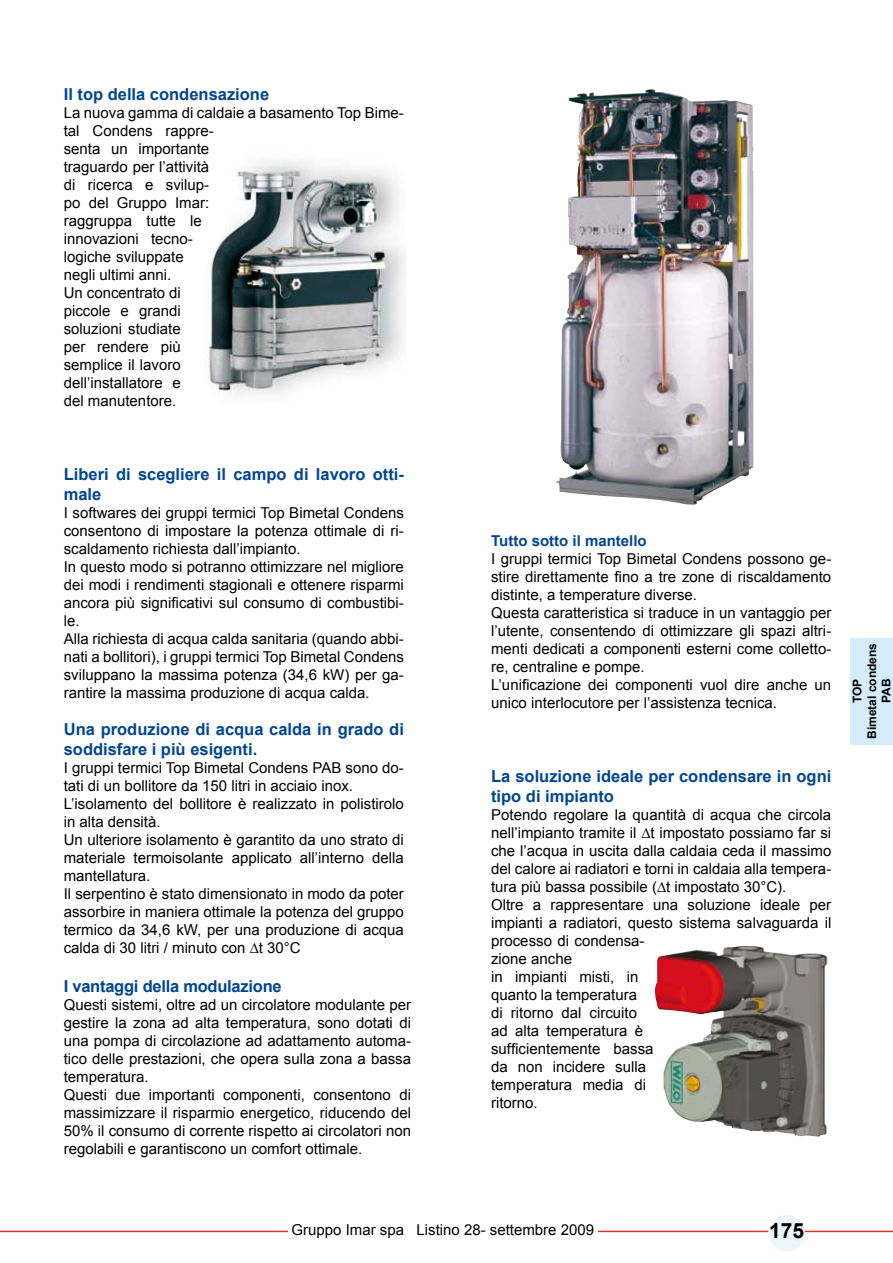
<style>
.page{position:relative;width:893px;height:1263px;background:#fff}
.page>*{position:absolute;margin:0;border:0;box-sizing:border-box;transform-origin:0 0}
.t1{font:700 21px "Arial";color:#000}
.t2{font:700 16.5px/19.8px "Arial";color:#004595}
.t3{font:15px/18px "Arial";color:#000}
.t4{font:700 15px "Arial";color:#004595}
.t5{font:700 12px/14.4px "Arial";color:#000;text-align:center}
</style>
<div class="page">
<div style="left:769px;top:1216px;width:35px;height:34px;background:#eaf6fc;border-radius:50%"></div>
<div style="left:769px;top:1215px;width:36px;height:36px;border:2px solid #eaf6fc;border-radius:50%"></div>
<hr style="left:805px;top:1231px;width:88px;height:1px;background:#e4312c">
<hr style="left:0;top:1231px;width:768px;height:1px;background:#e4312c">
<div style="left:288px;top:1224px;width:310px;height:14px;background:#fff"></div>
<img style="left:655px;top:946px;width:173px;height:191px">
<img style="left:555px;top:89px;width:198px;height:416px">
<img style="left:209px;top:160px;width:197px;height:234px">
<div style="left:850px;top:638px;width:43px;height:106px;background:#d5edfa"></div>
<p class="t2" style="left:64px;top:85px;width:207px">Il top della condensazione</p>
<p class="t3" style="left:64px;top:104px;width:342px">La nuova gamma di caldaie a basamento Top Bime&shy;tal Condens rappre-<br>senta un importante<br>traguardo per l’attività<br>di ricerca e svilup-<br>po del Gruppo Imar:<br>raggruppa tutte le<br>innovazioni tecno-<br>logiche sviluppate<br>negli ultimi anni.<br>Un concentrato di<br>piccole e grandi<br>soluzioni studiate<br>per rendere più<br>semplice il lavoro<br>dell’installatore e<br>del manutentore.</p>
<p class="t2" style="left:64px;top:465px;width:342px">Liberi di scegliere il campo di lavoro otti&shy;male</p>
<p class="t3" style="left:64px;top:503px;width:342px">I softwares dei gruppi termici Top Bimetal Condens consentono di impostare la potenza ottimale di ri&shy;scaldamento richiesta dall’impianto.<br>In questo modo si potranno ottimizzare nel migliore dei modi i rendimenti stagionali e ottenere risparmi ancora più significativi sul consumo di combustibi&shy;le.<br>Alla richiesta di acqua calda sanitaria (quando abbi&shy;nati a bollitori), i gruppi termici Top Bimetal Condens sviluppano la massima potenza (34,6 kW) per ga&shy;rantire la massima produzione di acqua calda.</p>
<p class="t2" style="left:64px;top:720px;width:342px">Una produzione di acqua calda in grado di soddisfare i più esigenti.</p>
<p class="t3" style="left:64px;top:759px;width:342px">I gruppi termici Top Bimetal Condens PAB sono do&shy;tati di un bollitore da 150 litri in acciaio inox.<br>L’isolamento del bollitore è realizzato in polistirolo in alta densità.<br>Un ulteriore isolamento è garantito da uno strato di materiale termoisolante applicato all’interno della mantellatura.<br>Il serpentino è stato dimensionato in modo da poter assorbire in maniera ottimale la potenza del gruppo termico da 34,6 kW, per una produzione di acqua calda di 30 litri / minuto con ∆t 30°C</p>
<p class="t2" style="left:64px;top:976px;width:219px">I vantaggi della modulazione</p>
<p class="t3" style="left:64px;top:995px;width:349px">Questi sistemi, oltre ad un circolatore modulante per gestire la zona ad alta temperatura, sono dotati di una pompa di circolazione ad adattamento automa&shy;tico delle prestazioni, che opera sulla zona a bassa temperatura.<br>Questi due importanti componenti, consentono di massimizzare il risparmio energetico, riducendo del 50% il consumo di corrente rispetto ai circolatori non regolabili e garantiscono un comfort ottimale.</p>
<p class="t4" style="left:491px;top:531px;width:157px">Tutto sotto il mantello</p>
<p class="t3" style="left:491px;top:550px;width:342px">I gruppi termici Top Bimetal Condens possono ge&shy;stire direttamente fino a tre zone di riscaldamento distinte, a temperature diverse.<br>Questa caratteristica si traduce in un vantaggio per l’utente, consentendo di ottimizzare gli spazi altri&shy;menti dedicati a componenti esterni come colletto&shy;re, centraline e pompe.<br>L’unificazione dei componenti vuol dire anche un unico interlocutore per l’assistenza tecnica.</p>
<p class="t2" style="left:491px;top:766px;width:342px">La soluzione ideale per condensare in ogni tipo di impianto</p>
<p class="t3" style="left:491px;top:805px;width:342px">Potendo regolare la quantità di acqua che circola nell’impianto tramite il ∆t impostato possiamo far si che l’acqua in uscita dalla caldaia ceda il massimo del calore ai radiatori e torni in caldaia alla tempera&shy;tura più bassa possibile (∆t impostato 30°C).<br>Oltre a rappresentare una soluzione ideale per impianti a radiatori, questo sistema salvaguarda il processo di condensa-<br>zione anche<br>in impianti misti, in<br>quanto la temperatura<br>di ritorno dal circuito<br>ad alta temperatura è<br>sufficientemente bassa<br>da non incidere sulla<br>temperatura media di<br>ritorno.</p>
<p class="t5" style="left:851px;top:739px;width:98px;rotate:-90deg">TOP<br>Bimetal condens<br>PAB</p>
<p class="t3" style="left:291px;top:1220px;width:304px">Gruppo Imar spa Listino 28- settembre 2009</p>
<h1 class="t1" style="left:769px;top:1217px;width:37px">175</h1>
</div>
